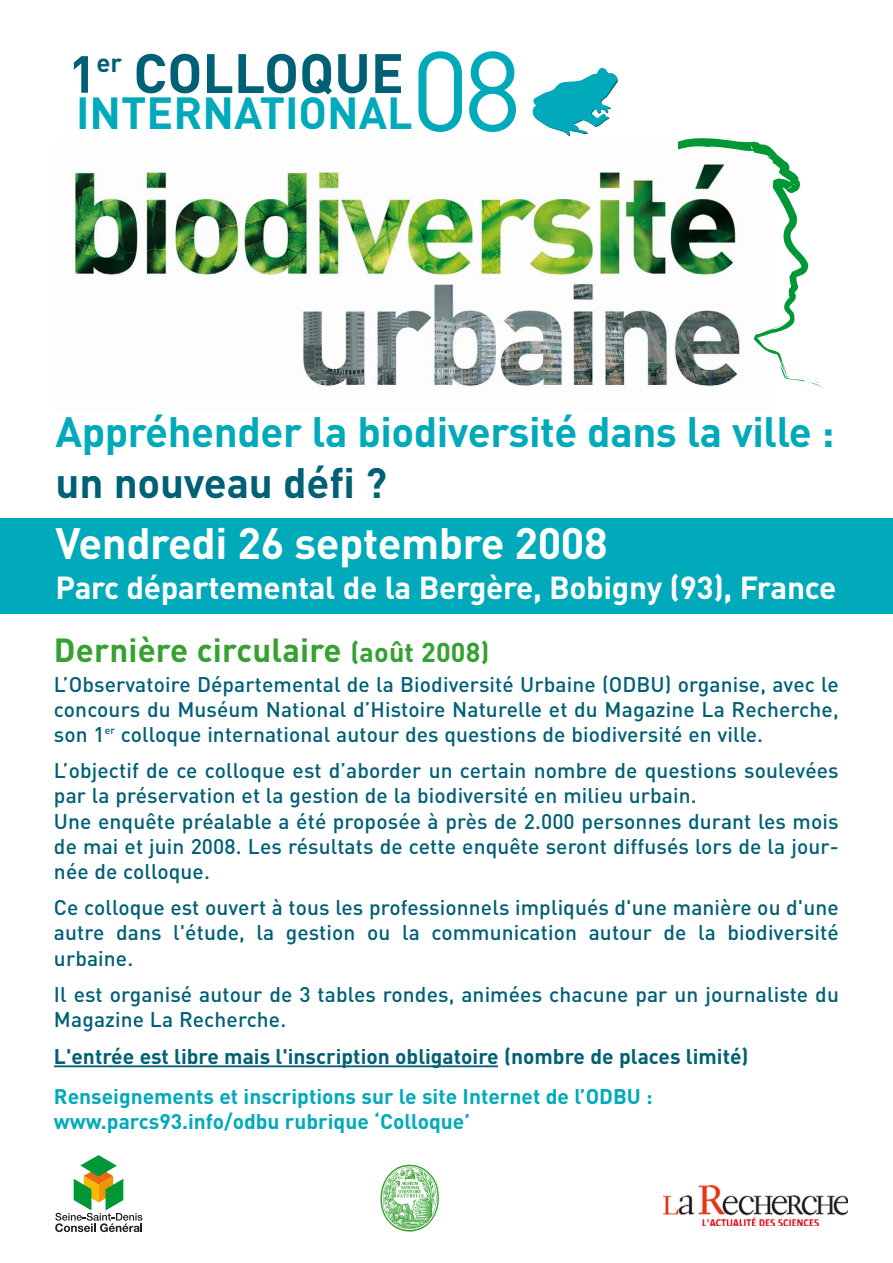
<style>
.page{position:relative;width:893px;height:1263px;background:#fff}
.page>*{position:absolute;margin:0;border:0;box-sizing:border-box;transform-origin:0 0}
.t1{font:111.45px "DIN";color:#00aaba}
.t2{font:700 54.6px "DIN";color:#006075}
.t3{font:700 44.4px "DIN";color:#00aaba}
.t4{font:700 43.5px "DIN";letter-spacing:-.01em;color:#fff}
.t5{font:700 42px "DIN";letter-spacing:-.01em;color:#00aaba}
.t6{font:700 42px "DIN";letter-spacing:-.005em;color:#006075}
.t7{font:700 33px "DIN";letter-spacing:.005em;color:#35a130}
.t8{font:700 31.5px "DIN";letter-spacing:-.01em;color:#fff}
.t9{font:500 21px/25.2px "DIN";letter-spacing:.005em;color:#006075;text-align:justify}
.t10{font:700 21px/25.2px "DIN";color:#00aaba}
.t11{font:700 21px "DIN";color:#006075}
.s1{font-size:51.3px}
.s2{font-size:27px}
</style>
<div class="page">
<img style="left:73px;top:171px;width:605px;height:221px">
<svg style="left:533px;top:68px;width:85px;height:68px"></svg>
<svg style="left:678px;top:138px;width:144px;height:250px"></svg>
<hr style="left:54px;top:1065px;width:58px;height:2px;background:#006075">
<hr style="left:111px;top:1065px;width:51px;height:2px;background:#006075">
<hr style="left:161px;top:1065px;width:47px;height:2px;background:#006075">
<hr style="left:207px;top:1065px;width:254px;height:2px;background:#006075">
<hr style="left:461px;top:1065px;width:27px;height:2px;background:#006075">
<svg style="left:487px;top:1065px;width:11px;height:2px"></svg>
<div style="left:0;top:518px;width:893px;height:95px;background:#00aaba"></div>
<svg style="left:55px;top:1155px;width:87px;height:77px"></svg>
<img style="left:380px;top:1164px;width:59px;height:68px">
<img style="left:663px;top:1186px;width:185px;height:40px">
<h1 class="t1" style="left:411px;top:22px;width:112px">08</h1>
<h2 class="t2" style="left:69px;top:54px;width:337px"><span class="s1">1</span><sup>er</sup> COLLOQUE</h2>
<h3 class="t3" style="left:76px;top:97px;width:338px">INTERNATIONAL</h3>
<h3 class="t5" style="left:56px;top:417px;width:780px">Appréhender la biodiversité dans la ville :</h3>
<h3 class="t6" style="left:56px;top:467px;width:333px">un nouveau défi ?</h3>
<h3 class="t4" style="left:56px;top:527px;width:553px">Vendredi 26 septembre 2008</h3>
<h3 class="t8" style="left:56px;top:577px;width:782px">Parc départemental de la Bergère, Bobigny (93), France</h3>
<h3 class="t7" style="left:54px;top:638px;width:437px">Dernière circulaire <span class="s2">(août 2008)</span></h3>
<p class="t9" style="left:54px;top:674px;width:786px">L’Observatoire Départemental de la Biodiversité Urbaine (ODBU) organise, avec le concours du Muséum National d’Histoire Naturelle et du Magazine La Recherche, son 1<sup>er</sup> colloque international autour des questions de biodiversité en ville.</p>
<p class="t9" style="left:54px;top:761px;width:786px;text-align:left">L’objectif de ce colloque est d’aborder un certain nombre de questions soulevées par la préservation et la gestion de la biodiversité en milieu urbain.<br>Une enquête préalable a été proposée à près de 2.000 personnes durant les mois de mai et juin 2008. Les résultats de cette enquête seront diffusés lors de la jour&shy;née de colloque.</p>
<p class="t9" style="left:54px;top:898px;width:786px">Ce colloque est ouvert à tous les professionnels impliqués d'une manière ou d'une autre dans l'étude, la gestion ou la communication autour de la biodiversité urbaine.</p>
<p class="t9" style="left:54px;top:984px;width:786px">Il est organisé autour de 3 tables rondes, animées chacune par un journaliste du<br>Magazine La Recherche.</p>
<p class="t11" style="left:54px;top:1048px;width:696px">L'entrée est libre mais l'inscription obligatoire (nombre de places limité)</p>
<p class="t10" style="left:54px;top:1086px;width:600px">Renseignements et inscriptions sur le site Internet de l’ODBU : www.parcs93.info/odbu rubrique ‘Colloque’</p>
</div>
